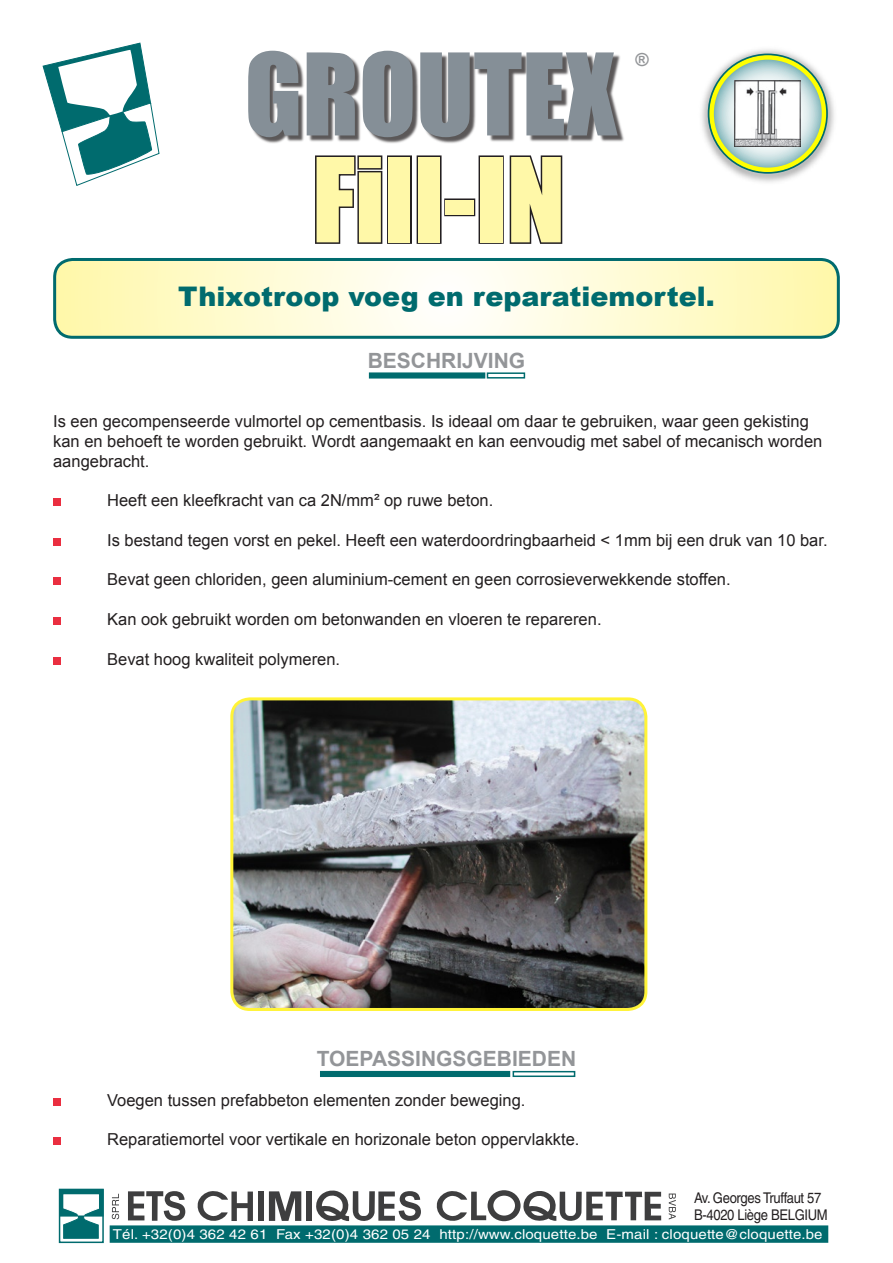
<style>
.page{position:relative;width:893px;height:1263px;background:#fff}
.page>*{position:absolute;margin:0;border:0;box-sizing:border-box;transform-origin:0 0}
.t1{font:108px "Impact";color:#fff8a8}
.t2{font:105px "Impact";color:#858f97}
.t3{font:900 27px "Arial";color:#006b6e}
.t4{font:700 21px "Arial";color:#939598}
.t5{font:700 18px "Arial";color:#939598}
.t6{font:16.5px/19.8px "Arial";color:#231f20}
.t7{font:14.7px/17.7px "Helvetica";letter-spacing:-.025em;color:#231f20;scale:.88 1}
.t8{font:13.65px "Helvetica";letter-spacing:.01em;color:#fff;scale:1.1 1}
</style>
<div class="page">
<div style="left:110px;top:1226px;width:717px;height:16px;background:#006b6e"></div>
<div style="left:110px;top:1225px;width:718px;height:18px;border:2px solid #006b6e"></div>
<svg style="left:269px;top:1191px;width:32px;height:30px"></svg>
<div style="left:258px;top:1191px;width:6px;height:30px;background:#3e3e3f"></div>
<div style="left:307px;top:1192px;width:5px;height:29px;background:#3e3e3f"></div>
<svg style="left:128px;top:1191px;width:57px;height:30px"></svg>
<svg style="left:197px;top:1191px;width:56px;height:30px"></svg>
<svg style="left:436px;top:1190px;width:225px;height:32px"></svg>
<svg style="left:316px;top:1190px;width:105px;height:31px"></svg>
<div style="left:60px;top:1189px;width:43px;height:27px;background:linear-gradient(to right,#006b6e,#006b6e)"></div>
<div style="left:59px;top:1189px;width:44px;height:27px;border:1px solid #006b6e"></div>
<svg style="left:63px;top:1195px;width:36px;height:43px"></svg>
<div style="left:59px;top:1189px;width:45px;height:54px;border:2px solid #006b6e"></div>
<svg style="left:112px;top:1194px;width:7px;height:25px"></svg>
<svg style="left:669px;top:1193px;width:7px;height:26px"></svg>
<svg style="left:43px;top:43px;width:117px;height:143px"></svg>
<svg style="left:55px;top:259px;width:783px;height:78px"></svg>
<div style="left:53px;top:258px;width:787px;height:81px;border:3px solid #006b6e;border-radius:18px"></div>
<img style="left:701px;top:49px;width:133px;height:134px">
<svg style="left:712px;top:57px;width:112px;height:113px;background:#bdd7be"></svg>
<div style="left:709px;top:55px;width:117px;height:117px;border:4px solid #ff0;border-radius:50%"></div>
<img style="left:735px;top:81px;width:66px;height:66px">
<div style="left:249px;top:52px;width:376px;height:93px;background:#231f20;opacity:.75"></div>
<div style="left:53px;top:498px;width:8px;height:8px;background:#ea2e40"></div>
<div style="left:53px;top:538px;width:8px;height:8px;background:#ea2e40"></div>
<div style="left:53px;top:577px;width:8px;height:8px;background:#ea2e40"></div>
<div style="left:53px;top:617px;width:8px;height:8px;background:#ea2e40"></div>
<div style="left:53px;top:657px;width:8px;height:7px;background:#ea2e40"></div>
<div style="left:53px;top:1098px;width:8px;height:7px;background:#ea2e40"></div>
<div style="left:53px;top:1137px;width:8px;height:8px;background:#ea2e40"></div>
<div style="left:370px;top:373px;width:115px;height:5px;background:#006b6e"></div>
<div style="left:369px;top:372px;width:116px;height:7px;border:2px solid #006b6e"></div>
<div style="left:487px;top:372px;width:38px;height:7px;border:2px solid #006b6e"></div>
<div style="left:320px;top:1071px;width:190px;height:6px;border:2px solid #006b6e"></div>
<div style="left:513px;top:1071px;width:62px;height:6px;border:2px solid #006b6e"></div>
<svg style="left:315px;top:155px;width:68px;height:89px"></svg>
<div style="left:387px;top:155px;width:25px;height:89px;border:3px solid #231f20"></div>
<div style="left:417px;top:155px;width:25px;height:89px;border:3px solid #231f20"></div>
<div style="left:444px;top:198px;width:31px;height:18px;border:3px solid #231f20"></div>
<div style="left:479px;top:155px;width:25px;height:89px;border:3px solid #231f20"></div>
<svg style="left:509px;top:155px;width:54px;height:89px"></svg>
<img style="left:232px;top:699px;width:414px;height:310px;border-radius:18px">
<div style="left:230px;top:697px;width:417px;height:314px;border:3px solid #fff338;border-radius:18px"></div>
<h2 class="t2" style="left:244px;top:13px;width:373px">GROUTEX</h2>
<p class="t5" style="left:635px;top:47px;width:15px">®</p>
<h1 class="t1" style="left:312px;top:116px;width:255px">Fill-IN</h1>
<h3 class="t3" style="left:178px;top:276px;width:538px">Thixotroop voeg en reparatiemortel.</h3>
<p class="t4" style="left:368px;top:346px;width:159px">BESCHRIJVING</p>
<p class="t6" style="left:53px;top:411px;width:771px">Is een gecompenseerde vulmortel op cementbasis. Is ideaal om daar te gebruiken, waar geen gekisting kan en behoeft te worden gebruikt. Wordt aangemaakt en kan eenvoudig met sabel of mecanisch worden aangebracht.</p>
<p class="t6" style="left:107px;top:491px;width:388px">Heeft een kleefkracht van ca 2N/mm² op ruwe beton.</p>
<p class="t6" style="left:107px;top:530px;width:722px">Is bestand tegen vorst en pekel. Heeft een waterdoordringbaarheid &lt; 1mm bij een druk van 10 bar.</p>
<p class="t6" style="left:107px;top:570px;width:625px">Bevat geen chloriden, geen aluminium-cement en geen corrosieverwekkende stoffen.</p>
<p class="t6" style="left:107px;top:609px;width:496px">Kan ook gebruikt worden om betonwanden en vloeren te repareren.</p>
<p class="t6" style="left:107px;top:649px;width:234px">Bevat hoog kwaliteit polymeren.</p>
<p class="t4" style="left:317px;top:1045px;width:261px">TOEPASSINGSGEBIEDEN</p>
<p class="t6" style="left:107px;top:1090px;width:420px">Voegen tussen prefabbeton elementen zonder beweging.</p>
<p class="t6" style="left:107px;top:1130px;width:474px">Reparatiemortel voor vertikale en horizonale beton oppervlakkte.</p>
<p class="t7" style="left:694px;top:1189px;width:154px">Av. Georges Truffaut 57<br>B-4020 Liège BELGIUM</p>
<p class="t8" style="left:113px;top:1226px;width:647px">Tél. +32(0)4 362 42 61 Fax +32(0)4 362 05 24 http://www.cloquette.be E-mail : cloquette@cloquette.be</p>
</div>
